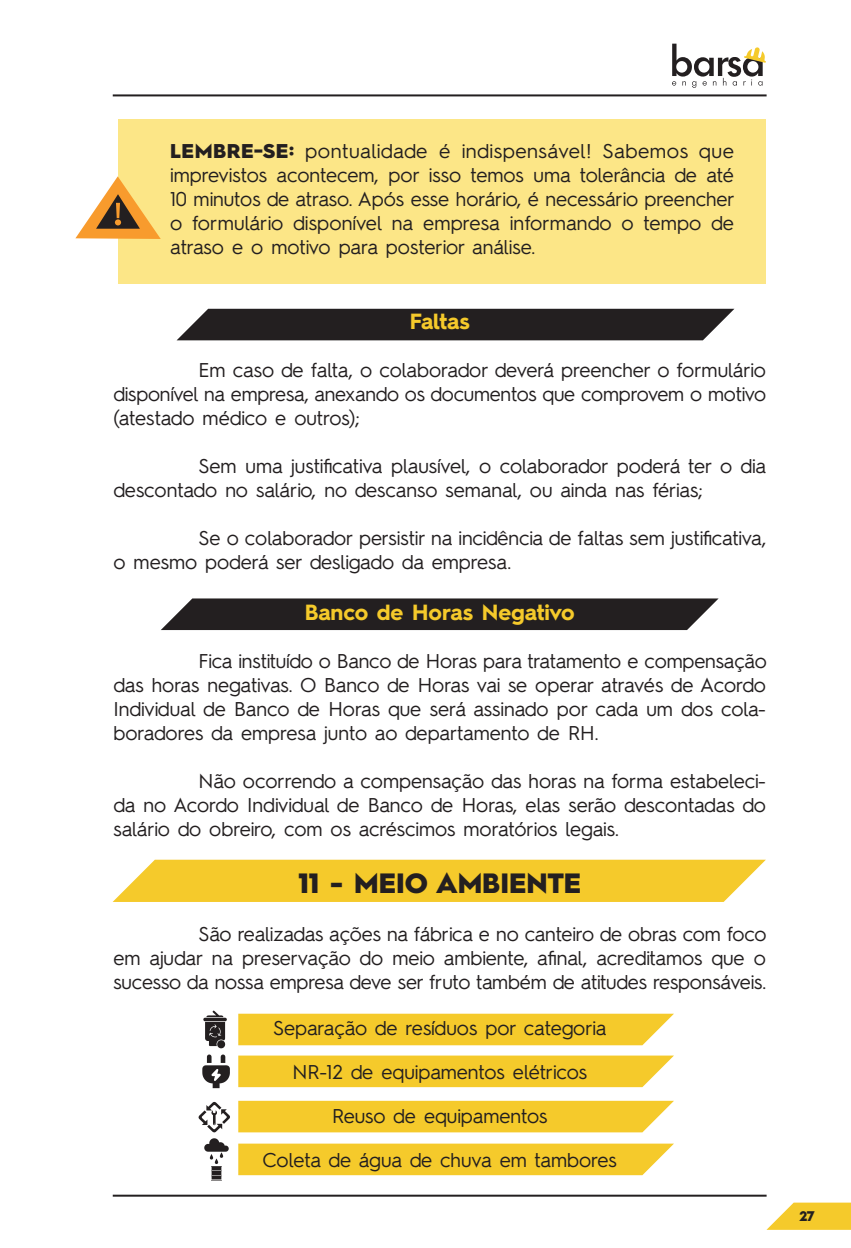
<style>
.page{position:relative;width:851px;height:1248px;background:#fff}
.page>*{position:absolute;margin:0;border:0;box-sizing:border-box;transform-origin:0 0}
.t1{font:900 28px "Hurme Geometric Sans 2";color:#231f20}
.t2{font:700 22px "Hurme Geometric Sans 2";letter-spacing:-.005em;color:#f5ca2b}
.t3{font:20px/24px "Hurme Geometric Sans 2";letter-spacing:-.005em;color:#231f20;text-align:justify}
.t4{font:900 14px "Hurme Geometric Sans 2";color:#231f20}
.s1{font-weight:900}
</style>
<div class="page">
<div style="left:177px;top:309px;width:557px;height:31px;background:#231f20"></div>
<svg style="left:161px;top:598px;width:557px;height:32px;background:#312d2e"></svg>
<div style="left:118px;top:119px;width:647px;height:164px;background:#fce687"></div>
<svg style="left:75px;top:176px;width:86px;height:63px"></svg>
<svg style="left:113px;top:859px;width:652px;height:42px;background:#f5ce3b"></svg>
<svg style="left:203px;top:1010px;width:24px;height:38px"></svg>
<svg style="left:238px;top:1013px;width:436px;height:32px;background:#f5cc36"></svg>
<svg style="left:202px;top:1054px;width:28px;height:34px"></svg>
<svg style="left:238px;top:1055px;width:436px;height:31px;background:#f5cc35"></svg>
<svg style="left:198px;top:1101px;width:32px;height:31px"></svg>
<div style="left:238px;top:1100px;width:436px;height:32px;background:#f5ca2b"></div>
<svg style="left:204px;top:1138px;width:25px;height:42px"></svg>
<svg style="left:238px;top:1143px;width:436px;height:31px;background:#f5cc36"></svg>
<svg style="left:767px;top:1202px;width:83px;height:27px"></svg>
<hr style="left:113px;top:94px;width:653px;height:2px;background:#231f20">
<hr style="left:113px;top:1194px;width:653px;height:2px;background:#231f20">
<svg style="left:672px;top:44px;width:93px;height:44px"></svg>
<p class="t3" style="left:170px;top:138px;width:566px"><span class="s1">LEMBRE-SE:</span> pontualidade é indispensável! Sabemos que imprevistos acontecem, por isso temos uma tolerância de até 10 minutos de atraso. Após esse horário, é necessário preencher o formulário disponível na empresa informando o tempo de atraso e o motivo para posterior análise.</p>
<p class="t2" style="left:409px;top:306px;width:62px">Faltas</p>
<p class="t3" style="left:113px;top:356px;width:654px;text-indent:85px">Em caso de falta, o colaborador deverá preencher o formulário disponível na empresa, anexando os documentos que comprovem o motivo (atestado médico e outros);</p>
<p class="t3" style="left:113px;top:452px;width:654px;text-indent:85px">Sem uma justificativa plausível, o colaborador poderá ter o dia descontado no salário, no descanso semanal, ou ainda nas férias;</p>
<p class="t3" style="left:113px;top:524px;width:654px;text-indent:85px">Se o colaborador persistir na incidência de faltas sem justificativa, o mesmo poderá ser desligado da empresa.</p>
<p class="t2" style="left:305px;top:596px;width:271px">Banco de Horas Negativo</p>
<p class="t3" style="left:113px;top:647px;width:654px;text-indent:85px">Fica instituído o Banco de Horas para tratamento e compensação das horas negativas. O Banco de Horas vai se operar através de Acordo Individual de Banco de Horas que será assinado por cada um dos cola&shy;boradores da empresa junto ao departamento de RH.</p>
<p class="t3" style="left:113px;top:767px;width:654px;text-indent:85px">Não ocorrendo a compensação das horas na forma estabeleci&shy;da no Acordo Individual de Banco de Horas, elas serão descontadas do salário do obreiro, com os acréscimos moratórios legais.</p>
<h1 class="t1" style="left:298px;top:863px;width:284px">11 - MEIO AMBIENTE</h1>
<p class="t3" style="left:113px;top:920px;width:654px;text-indent:85px">São realizadas ações na fábrica e no canteiro de obras com foco em ajudar na preservação do meio ambiente, afinal, acreditamos que o sucesso da nossa empresa deve ser fruto também de atitudes responsáveis.</p>
<p class="t3" style="left:273px;top:1014px;width:335px">Separação de resíduos por categoria</p>
<p class="t3" style="left:292px;top:1058px;width:296px">NR-12 de equipamentos elétricos</p>
<p class="t3" style="left:332px;top:1102px;width:217px">Reuso de equipamentos</p>
<p class="t3" style="left:262px;top:1146px;width:356px">Coleta de água de chuva em tambores</p>
<p class="t4" style="left:799px;top:1206px;width:17px">27</p>
</div>
